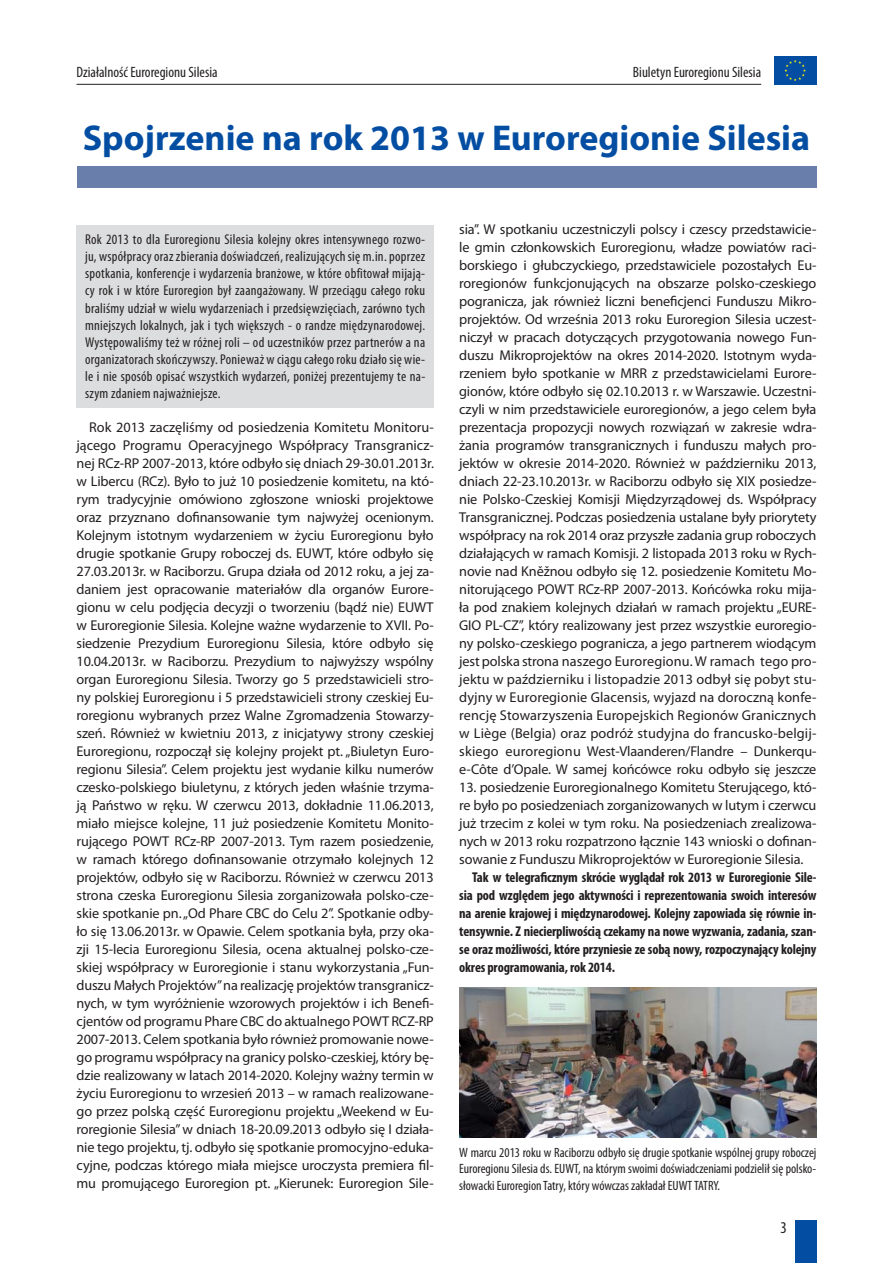
<style>
.page{position:relative;width:893px;height:1263px;background:#fff}
.page>*{position:absolute;margin:0;border:0;box-sizing:border-box;transform-origin:0 0}
.t1{font:700 36px "Myriad Pro";color:#034ea2}
.t2{font:condensed 16.5px "Myriad Pro";color:#231f20}
.t3{font:condensed 15px "Myriad Pro";color:#231f20}
.t4{font:14.25px/18px "Myriad Pro";letter-spacing:-.01em;color:#231f20;text-align:justify}
.t5{font:condensed 14.25px/17.1px "Myriad Pro";letter-spacing:.02em;color:#231f20;text-align:justify}
.t6{font:700 condensed 14.25px/18px "Myriad Pro";letter-spacing:-.01em;color:#231f20;text-align:justify}
.t7{font:condensed 13.5px/16.2px "Myriad Pro";color:#231f20;text-align:justify}
</style>
<div class="page">
<div style="left:774px;top:56px;width:42px;height:29px;background:#034ea2"></div>
<svg style="left:784px;top:60px;width:22px;height:21px"></svg>
<hr style="left:77px;top:84px;width:684px;height:1px;background:#231f20">
<div style="left:795px;top:1220px;width:21px;height:43px;background:#034ea2"></div>
<div style="left:77px;top:166px;width:234px;height:21px;background:#697eab"></div>
<div style="left:275px;top:166px;width:541px;height:21px;background:#697eab"></div>
<div style="left:77px;top:225px;width:357px;height:183px;background:#dcddde"></div>
<img style="left:459px;top:987px;width:357px;height:150px">
<p class="t3" style="left:77px;top:66px;width:143px">Działalność Euroregionu Silesia</p>
<p class="t3" style="left:633px;top:66px;width:130px">Biuletyn Euroregionu Silesia</p>
<h1 class="t1" style="left:83px;top:124px;width:729px">Spojrzenie na rok 2013 w Euroregionie Silesia</h1>
<p class="t5" style="left:85px;top:232px;width:342px">Rok 2013 to dla Euroregionu Silesia kolejny okres intensywnego rozwo&shy;ju, współpracy oraz zbierania doświadczeń, realizujących się m.in. poprzez spotkania, konferencje i wydarzenia branżowe, w które obfitował mijają&shy;cy rok i w które Euroregion był zaangażowany. W przeciągu całego roku braliśmy udział w wielu wydarzeniach i przedsięwzięciach, zarówno tych mniejszych lokalnych, jak i tych większych - o randze międzynarodowej.<br>Występowaliśmy też w różnej roli – od uczestników przez partnerów a na organizatorach skończywszy. Ponieważ w ciągu całego roku działo się wie&shy;le i nie sposób opisać wszystkich wydarzeń, poniżej prezentujemy te na&shy;szym zdaniem najważniejsze.</p>
<p class="t4" style="left:77px;top:420px;width:359px;text-indent:13px">Rok 2013 zaczęliśmy od posiedzenia Komitetu Monitoru&shy;jącego Programu Operacyjnego Współpracy Transgranicz&shy;nej RCz-RP 2007-2013, które odbyło się dniach 29-30.01.2013r. w Libercu (RCz). Było to już 10 posiedzenie komitetu, na któ&shy;rym tradycyjnie omówiono zgłoszone wnioski projektowe oraz przyznano dofinansowanie tym najwyżej ocenionym.<br>Kolejnym istotnym wydarzeniem w życiu Euroregionu było drugie spotkanie Grupy roboczej ds. EUWT, które odbyło się 27.03.2013r. w Raciborzu. Grupa działa od 2012 roku, a jej za&shy;daniem jest opracowanie materiałów dla organów Eurore&shy;gionu w celu podjęcia decyzji o tworzeniu (bądź nie) EUWT w Euroregionie Silesia. Kolejne ważne wydarzenie to XVII. Po&shy;siedzenie Prezydium Euroregionu Silesia, które odbyło się 10.04.2013r. w Raciborzu. Prezydium to najwyższy wspólny organ Euroregionu Silesia. Tworzy go 5 przedstawicieli stro&shy;ny polskiej Euroregionu i 5 przedstawicieli strony czeskiej Eu&shy;roregionu wybranych przez Walne Zgromadzenia Stowarzy&shy;szeń. Również w kwietniu 2013, z inicjatywy strony czeskiej Euroregionu, rozpoczął się kolejny projekt pt. „Biuletyn Euro&shy;regionu Silesia”. Celem projektu jest wydanie kilku numerów czesko-polskiego biuletynu, z których jeden właśnie trzyma&shy;ją Państwo w ręku. W czerwcu 2013, dokładnie 11.06.2013, miało miejsce kolejne, 11 już posiedzenie Komitetu Monito&shy;rującego POWT RCz-RP 2007-2013. Tym razem posiedzenie, w ramach którego dofinansowanie otrzymało kolejnych 12 projektów, odbyło się w Raciborzu. Również w czerwcu 2013 strona czeska Euroregionu Silesia zorganizowała polsko-cze&shy;skie spotkanie pn. „Od Phare CBC do Celu 2”. Spotkanie odby&shy;ło się 13.06.2013r. w Opawie. Celem spotkania była, przy oka&shy;zji 15-lecia Euroregionu Silesia, ocena aktualnej polsko-cze&shy;skiej współpracy w Euroregionie i stanu wykorzystania „Fun&shy;duszu Małych Projektów” na realizację projektów transgranicz&shy;nych, w tym wyróżnienie wzorowych projektów i ich Benefi&shy;cjentów od programu Phare CBC do aktualnego POWT RCZ-RP 2007-2013. Celem spotkania było również promowanie nowe&shy;go programu współpracy na granicy polsko-czeskiej, który bę&shy;dzie realizowany w latach 2014-2020. Kolejny ważny termin w życiu Euroregionu to wrzesień 2013 – w ramach realizowane&shy;go przez polską część Euroregionu projektu „Weekend w Eu&shy;roregionie Silesia” w dniach 18-20.09.2013 odbyło się I działa&shy;nie tego projektu, tj. odbyło się spotkanie promocyjno-eduka&shy;cyjne, podczas którego miała miejsce uroczysta premiera fil&shy;mu promującego Euroregion pt. „Kierunek: Euroregion Sile-</p>
<p class="t4" style="left:459px;top:222px;width:359px">sia”. W spotkaniu uczestniczyli polscy i czescy przedstawicie&shy;le gmin członkowskich Euroregionu, władze powiatów raci&shy;borskiego i głubczyckiego, przedstawiciele pozostałych Eu&shy;roregionów funkcjonujących na obszarze polsko-czeskiego pogranicza, jak również liczni beneficjenci Funduszu Mikro&shy;projektów. Od września 2013 roku Euroregion Silesia uczest&shy;niczył w pracach dotyczących przygotowania nowego Fun&shy;duszu Mikroprojektów na okres 2014-2020. Istotnym wyda&shy;rzeniem było spotkanie w MRR z przedstawicielami Eurore&shy;gionów, które odbyło się 02.10.2013 r. w Warszawie. Uczestni&shy;czyli w nim przedstawiciele euroregionów, a jego celem była prezentacja propozycji nowych rozwiązań w zakresie wdra&shy;żania programów transgranicznych i funduszu małych pro&shy;jektów w okresie 2014-2020. Również w październiku 2013, dniach 22-23.10.2013r. w Raciborzu odbyło się XIX posiedze&shy;nie Polsko-Czeskiej Komisji Międzyrządowej ds. Współpracy Transgranicznej. Podczas posiedzenia ustalane były priorytety współpracy na rok 2014 oraz przyszłe zadania grup roboczych działających w ramach Komisji. 2 listopada 2013 roku w Rych&shy;novie nad Kněžnou odbyło się 12. posiedzenie Komitetu Mo&shy;nitorującego POWT RCz-RP 2007-2013. Końcówka roku mija&shy;ła pod znakiem kolejnych działań w ramach projektu „EURE-GIO PL-CZ”, który realizowany jest przez wszystkie euroregio&shy;ny polsko-czeskiego pogranicza, a jego partnerem wiodącym jest polska strona naszego Euroregionu. W ramach tego pro&shy;jektu w październiku i listopadzie 2013 odbył się pobyt stu&shy;dyjny w Euroregionie Glacensis, wyjazd na doroczną konfe&shy;rencję Stowarzyszenia Europejskich Regionów Granicznych w Liège (Belgia) oraz podróż studyjna do francusko-belgij&shy;skiego euroregionu West-Vlaanderen/Flandre – Dunkerqu&shy;e-Côte d’Opale. W samej końcówce roku odbyło się jeszcze</p>
<p class="t4" style="left:459px;top:780px;width:359px">13. posiedzenie Euroregionalnego Komitetu Sterującego, któ&shy;re było po posiedzeniach zorganizowanych w lutym i czerwcu już trzecim z kolei w tym roku. Na posiedzeniach zrealizowa&shy;nych w 2013 roku rozpatrzono łącznie 143 wnioski o dofinan&shy;sowanie z Funduszu Mikroprojektów w Euroregionie Silesia.</p>
<p class="t6" style="left:459px;top:870px;width:359px;text-indent:13px">Tak w telegraficznym skrócie wyglądał rok 2013 w Euroregionie Sile&shy;sia pod względem jego aktywności i reprezentowania swoich interesów na arenie krajowej i międzynarodowej. Kolejny zapowiada się równie in&shy;tensywnie. Z niecierpliwością czekamy na nowe wyzwania, zadania, szan&shy;se oraz możliwości, które przyniesie ze sobą nowy, rozpoczynający kolejny okres programowania, rok 2014.</p>
<p class="t7" style="left:459px;top:1146px;width:359px">W marcu 2013 roku w Raciborzu odbyło się drugie spotkanie wspólnej grupy roboczej Euroregionu Silesia ds. EUWT, na którym swoimi doświadczeniami podzielił się polsko&shy;słowacki Euroregion Tatry, który wówczas zakładał EUWT TATRY.</p>
<p class="t2" style="left:780px;top:1221px;width:8px">3</p>
</div>
